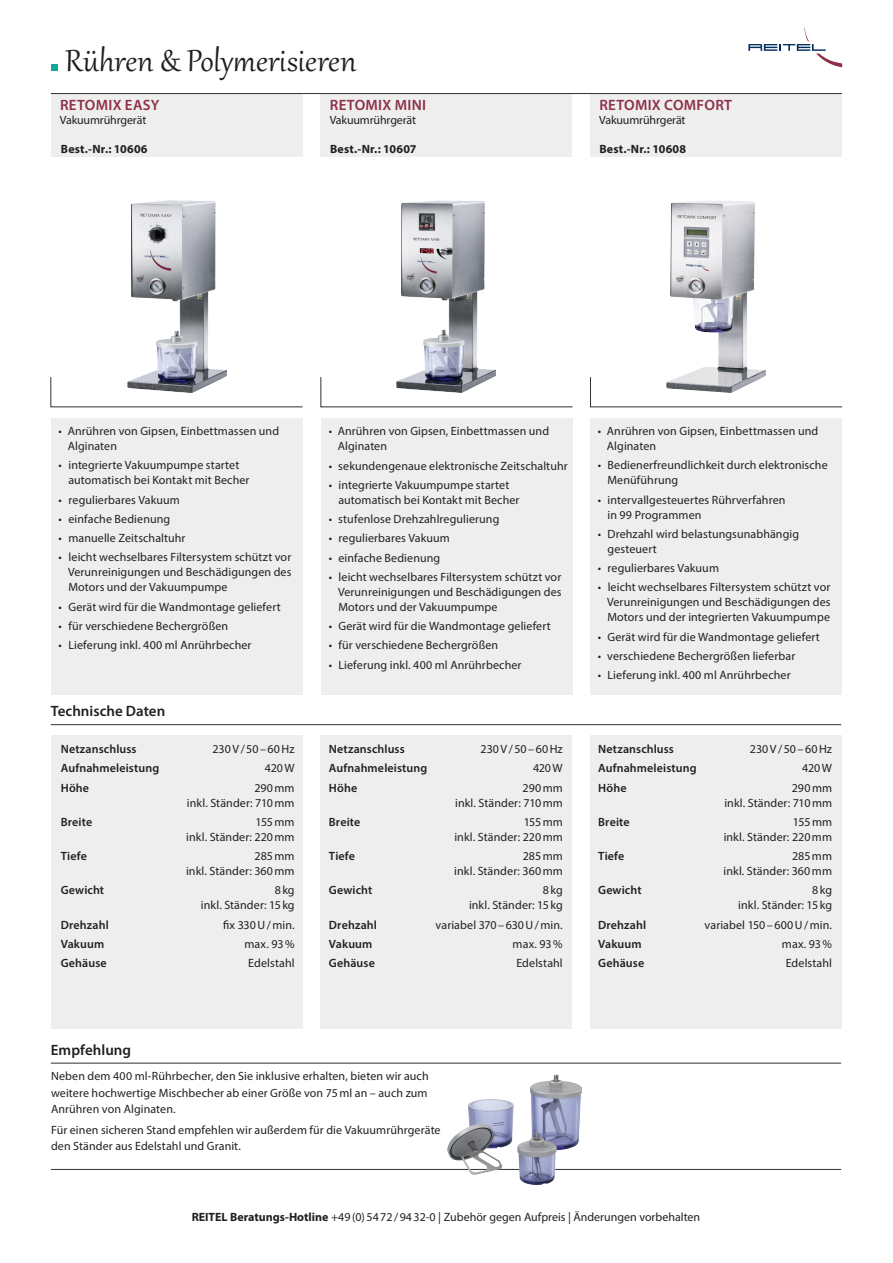
<style>
.page{position:relative;width:893px;height:1263px;background:#fff}
.page>*{position:absolute;margin:0;border:0;box-sizing:border-box;transform-origin:0 0}
.t1{font:37.5px "Gabriola";letter-spacing:.005em;color:#231f20}
.t2{font:600 15px "Myriad Pro";letter-spacing:.02em;color:#8d2f45}
.t3{font:600 15px "Myriad Pro";color:#231f20}
.t4{font:12px/15px "Myriad Pro";letter-spacing:.005em;color:#231f20;text-align:right}
.t5{font:600 12px "Myriad Pro";letter-spacing:.01em;color:#231f20}
.t6{font:700 12px "Myriad Pro";letter-spacing:.015em;color:#231f20}
.t7{font:12px "Myriad Pro";letter-spacing:-.015em;color:#231f20}
.s1{font-weight:700}
</style>
<div class="page">
<div style="left:51px;top:94px;width:251px;height:63px;background:#eeeeef"></div>
<div style="left:51px;top:736px;width:251px;height:293px;background:#eeeeef"></div>
<div style="left:51px;top:418px;width:251px;height:276px;background:#eeeeef"></div>
<div style="left:321px;top:418px;width:251px;height:276px;background:#eeeeef"></div>
<div style="left:590px;top:418px;width:252px;height:276px;background:#eeeeef"></div>
<div style="left:320px;top:736px;width:252px;height:293px;background:#eeeeef"></div>
<div style="left:590px;top:736px;width:252px;height:293px;background:#eeeeef"></div>
<div style="left:320px;top:94px;width:252px;height:63px;background:#eeeeef"></div>
<div style="left:590px;top:94px;width:252px;height:63px;background:#eeeeef"></div>
<hr style="left:51px;top:93px;width:791px;height:1px;background:#312f30">
<svg style="left:50px;top:376px;width:253px;height:32px"></svg>
<svg style="left:320px;top:377px;width:253px;height:31px"></svg>
<svg style="left:590px;top:377px;width:253px;height:31px"></svg>
<hr style="left:51px;top:724px;width:790px;height:1px;background:#312f30">
<hr style="left:51px;top:1063px;width:790px;height:1px;background:#312f30">
<hr style="left:51px;top:1169px;width:790px;height:1px;background:#312f30">
<svg style="left:748px;top:28px;width:94px;height:39px"></svg>
<img style="left:667px;top:201px;width:99px;height:191px">
<img style="left:397px;top:201px;width:99px;height:191px">
<img style="left:128px;top:201px;width:98px;height:191px">
<div style="left:51px;top:64px;width:7px;height:7px;background:#12a79d"></div>
<img style="left:447px;top:1074px;width:134px;height:110px">
<h1 class="t1" style="left:65px;top:36px;width:293px">Rühren &amp; Polymerisieren</h1>
<p class="t2" style="left:60px;top:95px;width:101px">RETOMIX EASY</p>
<p class="t7" style="left:60px;top:113px;width:88px">Vakuumrührgerät</p>
<p class="t2" style="left:330px;top:95px;width:98px">RETOMIX MINI</p>
<p class="t7" style="left:330px;top:113px;width:88px">Vakuumrührgerät</p>
<p class="t2" style="left:599px;top:95px;width:134px">RETOMIX COMFORT</p>
<p class="t7" style="left:599px;top:113px;width:88px">Vakuumrührgerät</p>
<p class="t6" style="left:61px;top:141px;width:88px">Best.-Nr.: 10606</p>
<p class="t6" style="left:330px;top:141px;width:88px">Best.-Nr.: 10607</p>
<p class="t6" style="left:599px;top:141px;width:88px">Best.-Nr.: 10608</p>
<p class="t4" style="left:68px;top:423px;width:213px;text-align:left;text-indent:-9px">• Anrühren von Gipsen, Einbettmassen und<br>Alginaten</p>
<p class="t4" style="left:68px;top:458px;width:183px;text-align:left;text-indent:-10px">• integrierte Vakuumpumpe startet automatisch bei Kontakt mit Becher</p>
<p class="t4" style="left:59px;top:492px;width:123px">• regulierbares Vakuum</p>
<p class="t4" style="left:59px;top:511px;width:113px">• einfache Bedienung</p>
<p class="t4" style="left:59px;top:530px;width:128px">• manuelle Zeitschaltuhr</p>
<p class="t4" style="left:68px;top:550px;width:225px;text-align:justify;text-indent:-9px">• leicht wechselbares Filtersystem schützt vor Verunreinigungen und Beschädigungen des Motors und der Vakuumpumpe</p>
<p class="t4" style="left:59px;top:599px;width:224px">• Gerät wird für die Wandmontage geliefert</p>
<p class="t4" style="left:59px;top:618px;width:171px">• für verschiedene Bechergrößen</p>
<p class="t4" style="left:59px;top:637px;width:194px">• Lieferung inkl. 400 ml Anrührbecher</p>
<p class="t3" style="left:51px;top:702px;width:116px">Technische Daten</p>
<p class="t5" style="left:61px;top:741px;width:77px">Netzanschluss</p>
<p class="t4" style="left:212px;top:741px;width:84px">230V/50–60Hz</p>
<p class="t5" style="left:61px;top:761px;width:100px">Aufnahmeleistung</p>
<p class="t4" style="left:265px;top:761px;width:31px">420W</p>
<p class="t5" style="left:61px;top:780px;width:30px">Höhe</p>
<p class="t4" style="left:187px;top:780px;width:109px">290mm<br>inkl. Ständer: 710mm</p>
<p class="t5" style="left:61px;top:814px;width:33px">Breite</p>
<p class="t4" style="left:186px;top:814px;width:110px">155mm<br>inkl. Ständer: 220mm</p>
<p class="t5" style="left:61px;top:848px;width:28px">Tiefe</p>
<p class="t4" style="left:186px;top:848px;width:110px">285mm<br>inkl. Ständer: 360mm</p>
<p class="t5" style="left:61px;top:883px;width:45px">Gewicht</p>
<p class="t4" style="left:201px;top:883px;width:95px">8kg<br>inkl. Ständer: 15kg</p>
<p class="t5" style="left:61px;top:917px;width:50px">Drehzahl</p>
<p class="t4" style="left:223px;top:917px;width:73px">fix 330U/min.</p>
<p class="t5" style="left:61px;top:936px;width:45px">Vakuum</p>
<p class="t4" style="left:244px;top:936px;width:52px">max. 93%</p>
<p class="t5" style="left:61px;top:955px;width:48px">Gehäuse</p>
<p class="t4" style="left:248px;top:955px;width:48px">Edelstahl</p>
<p class="t3" style="left:51px;top:1040px;width:82px">Empfehlung</p>
<p class="t4" style="left:338px;top:423px;width:213px;text-align:left;text-indent:-9px">• Anrühren von Gipsen, Einbettmassen und<br>Alginaten</p>
<p class="t4" style="left:329px;top:458px;width:240px">• sekundengenaue elektronische Zeitschaltuhr</p>
<p class="t4" style="left:338px;top:477px;width:183px;text-align:left;text-indent:-10px">• integrierte Vakuumpumpe startet automatisch bei Kontakt mit Becher</p>
<p class="t4" style="left:329px;top:511px;width:172px">• stufenlose Drehzahlregulierung</p>
<p class="t4" style="left:329px;top:530px;width:123px">• regulierbares Vakuum</p>
<p class="t4" style="left:329px;top:550px;width:113px">• einfache Bedienung</p>
<p class="t4" style="left:338px;top:569px;width:225px;text-align:justify;text-indent:-9px">• leicht wechselbares Filtersystem schützt vor Verunreinigungen und Beschädigungen des Motors und der Vakuumpumpe</p>
<p class="t4" style="left:329px;top:618px;width:224px">• Gerät wird für die Wandmontage geliefert</p>
<p class="t4" style="left:329px;top:637px;width:171px">• für verschiedene Bechergrößen</p>
<p class="t4" style="left:329px;top:657px;width:194px">• Lieferung inkl. 400 ml Anrührbecher</p>
<p class="t5" style="left:329px;top:741px;width:77px">Netzanschluss</p>
<p class="t4" style="left:481px;top:741px;width:84px">230V/50–60Hz</p>
<p class="t5" style="left:329px;top:761px;width:100px">Aufnahmeleistung</p>
<p class="t4" style="left:533px;top:760px;width:31px">420W</p>
<p class="t5" style="left:329px;top:780px;width:30px">Höhe</p>
<p class="t4" style="left:455px;top:780px;width:109px">290mm<br>inkl. Ständer: 710mm</p>
<p class="t5" style="left:329px;top:814px;width:33px">Breite</p>
<p class="t4" style="left:454px;top:814px;width:110px">155mm<br>inkl. Ständer: 220mm</p>
<p class="t5" style="left:329px;top:848px;width:28px">Tiefe</p>
<p class="t4" style="left:454px;top:848px;width:110px">285mm<br>inkl. Ständer: 360mm</p>
<p class="t5" style="left:329px;top:883px;width:45px">Gewicht</p>
<p class="t4" style="left:469px;top:882px;width:95px">8kg<br>inkl. Ständer: 15kg</p>
<p class="t5" style="left:329px;top:917px;width:50px">Drehzahl</p>
<p class="t4" style="left:436px;top:917px;width:129px">variabel 370–630U/min.</p>
<p class="t5" style="left:329px;top:936px;width:45px">Vakuum</p>
<p class="t4" style="left:513px;top:936px;width:52px">max. 93%</p>
<p class="t5" style="left:329px;top:955px;width:48px">Gehäuse</p>
<p class="t4" style="left:516px;top:955px;width:48px">Edelstahl</p>
<p class="t4" style="left:51px;top:1067px;width:379px;line-height:16.5px;text-align:justify">Neben dem 400 ml-Rührbecher, den Sie inklusive erhalten, bieten wir auch weitere hochwertige Mischbecher ab einer Größe von 75ml an – auch zum Anrühren von Alginaten.</p>
<p class="t4" style="left:51px;top:1121px;width:391px;line-height:16.5px;text-align:left">Für einen sicheren Stand empfehlen wir außerdem für die Vakuumrührgeräte den Ständer aus Edelstahl und Granit.</p>
<p class="t4" style="left:607px;top:423px;width:213px;text-align:left;text-indent:-9px">• Anrühren von Gipsen, Einbettmassen und<br>Alginaten</p>
<p class="t4" style="left:607px;top:458px;width:222px;text-align:left;text-indent:-10px">• Bedienerfreundlichkeit durch elektronische<br>Menüführung</p>
<p class="t4" style="left:608px;top:492px;width:179px;text-align:left;text-indent:-10px">• intervallgesteuertes Rührverfahren in 99 Programmen</p>
<p class="t4" style="left:608px;top:526px;width:193px;text-align:left;text-indent:-10px">• Drehzahl wird belastungsunabhängig gesteuert</p>
<p class="t4" style="left:598px;top:560px;width:123px">• regulierbares Vakuum</p>
<p class="t4" style="left:607px;top:580px;width:225px;text-align:justify;text-indent:-9px">• leicht wechselbares Filtersystem schützt vor Verunreinigungen und Beschädigungen des Motors und der integrierten Vakuumpumpe</p>
<p class="t4" style="left:598px;top:629px;width:224px">• Gerät wird für die Wandmontage geliefert</p>
<p class="t4" style="left:598px;top:648px;width:199px">• verschiedene Bechergrößen lieferbar</p>
<p class="t4" style="left:598px;top:667px;width:194px">• Lieferung inkl. 400 ml Anrührbecher</p>
<p class="t5" style="left:598px;top:741px;width:77px">Netzanschluss</p>
<p class="t4" style="left:750px;top:741px;width:84px">230V/50–60Hz</p>
<p class="t5" style="left:598px;top:761px;width:100px">Aufnahmeleistung</p>
<p class="t4" style="left:802px;top:760px;width:31px">420W</p>
<p class="t5" style="left:598px;top:780px;width:30px">Höhe</p>
<p class="t4" style="left:724px;top:780px;width:109px">290mm<br>inkl. Ständer: 710mm</p>
<p class="t5" style="left:598px;top:814px;width:33px">Breite</p>
<p class="t4" style="left:724px;top:814px;width:110px">155mm<br>inkl. Ständer: 220mm</p>
<p class="t5" style="left:598px;top:848px;width:28px">Tiefe</p>
<p class="t4" style="left:723px;top:848px;width:110px">285mm<br>inkl. Ständer: 360mm</p>
<p class="t5" style="left:598px;top:882px;width:45px">Gewicht</p>
<p class="t4" style="left:738px;top:882px;width:95px">8kg<br>inkl. Ständer: 15kg</p>
<p class="t5" style="left:598px;top:917px;width:50px">Drehzahl</p>
<p class="t4" style="left:705px;top:917px;width:129px">variabel 150–600U/min.</p>
<p class="t5" style="left:598px;top:936px;width:45px">Vakuum</p>
<p class="t4" style="left:782px;top:936px;width:52px">max. 93%</p>
<p class="t5" style="left:598px;top:955px;width:48px">Gehäuse</p>
<p class="t4" style="left:786px;top:955px;width:48px">Edelstahl</p>
<p class="t4" style="left:192px;top:1209px;width:510px"><span class="s1">REITEL Beratungs-Hotline</span> +49(0)5472/9432-0 | Zubehör gegen Aufpreis | Änderungen vorbehalten</p>
</div>
